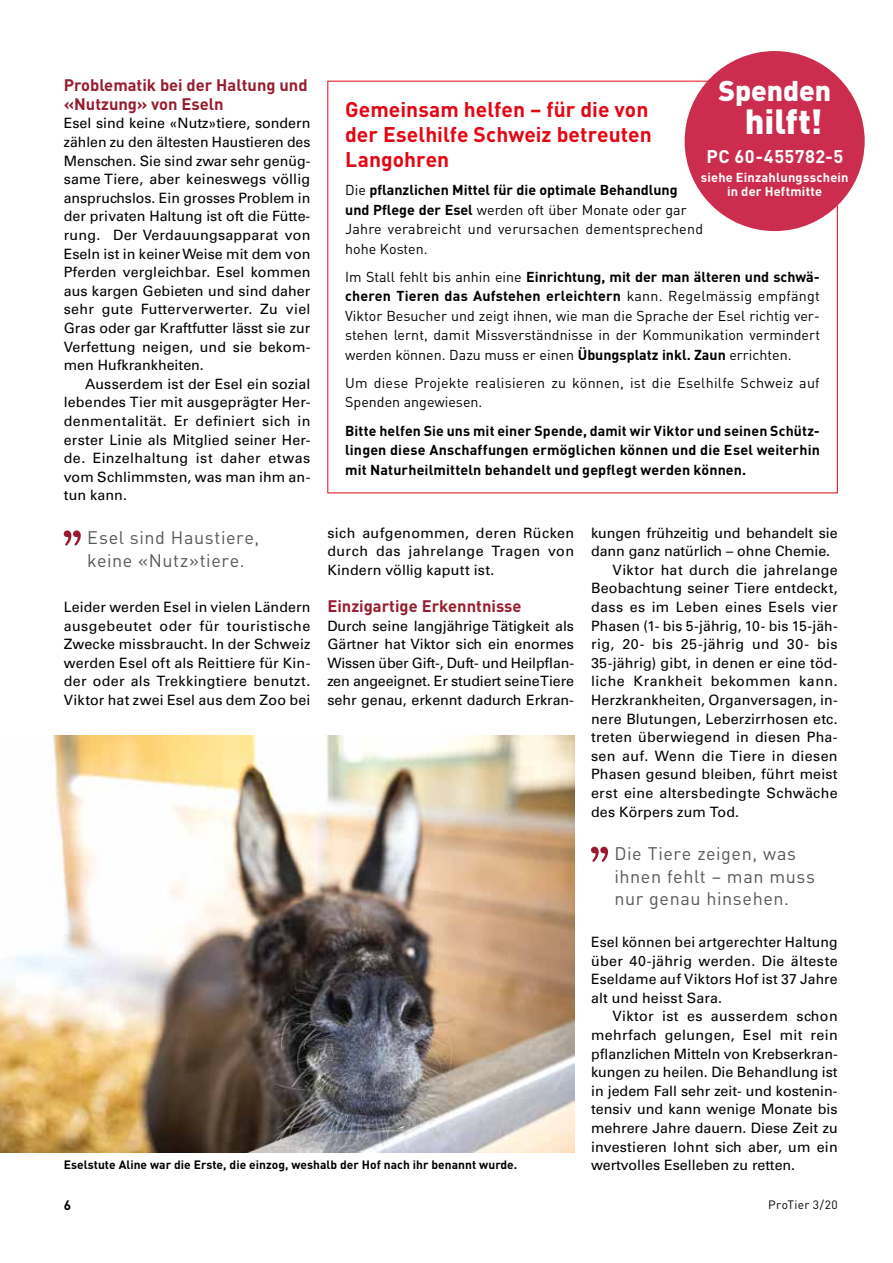
<style>
.page{position:relative;width:893px;height:1263px;background:#fff}
.page>*{position:absolute;margin:0;border:0;box-sizing:border-box;transform-origin:0 0}
.t1{font:51.45px "American Typewriter";color:#971d2e}
.t2{font:900 34.5px "DIN";letter-spacing:-.005em;color:#fff}
.t3{font:900 28.2px "DIN";letter-spacing:-.005em;color:#fff}
.t4{font:700 21px/25.2px "DIN";color:#e30613}
.t5{font:700 18.15px "DIN";letter-spacing:.025em;color:#fff}
.t6{font:18px/22.5px "DIN";letter-spacing:.03em;color:#575756}
.t7{font:700 16.5px/18.6px "DIN";color:#971d2e}
.t8{font:14.25px/18.6px "Univers LT Std";letter-spacing:.01em;color:#000;text-align:justify}
.t9{font:14.25px/19.5px "DIN";letter-spacing:.005em;color:#000}
.t10{font:700 14.25px/19.5px "DIN";letter-spacing:.01em;color:#000;text-align:justify}
.t11{font:14.25px "Univers LT Std";letter-spacing:.03em;color:#000}
.t12{font:14.25px "Univers LT Std";letter-spacing:.035em;color:#000}
.t13{font:700 13.5px "DIN";color:#000}
.t14{font:700 12.9px/14.4px "DIN";letter-spacing:.015em;color:#fff;text-align:center}
.t15{font:700 12px "DIN";letter-spacing:.005em;color:#000}
.t16{font:12px "DIN";letter-spacing:.035em;color:#000}
.s1{font-weight:700}
</style>
<div class="page">
<div style="left:685px;top:51px;width:180px;height:180px;background:#cc2d4e;border-radius:50%"></div>
<img style="left:0;top:736px;width:574px;height:416px">
<p class="t7" style="left:64px;top:75px;width:245px">Problematik bei der Haltung und «Nutzung» von Eseln</p>
<p class="t8" style="left:64px;top:114px;width:248px">Esel sind keine «Nutz»tiere, sondern zählen zu den ältesten Haustieren des Menschen. Sie sind zwar sehr genüg&shy;same Tiere, aber keineswegs völlig anspruchslos. Ein grosses Problem in der privaten Haltung ist oft die Fütte&shy;rung. Der Verdauungsapparat von Eseln ist in keiner Weise mit dem von Pferden vergleichbar. Esel kommen aus kargen Gebieten und sind daher sehr gute Futterverwerter. Zu viel Gras oder gar Kraftfutter lässt sie zur Verfettung neigen, und sie bekom&shy;men Hufkrankheiten.</p>
<p class="t8" style="left:64px;top:375px;width:248px;text-indent:21px">Ausserdem ist der Esel ein sozial lebendes Tier mit ausgeprägter Her&shy;denmentalität. Er definiert sich in erster Linie als Mitglied seiner Her&shy;de. Einzelhaltung ist daher etwas vom Schlimmsten, was man ihm an&shy;tun kann.</p>
<h1 class="t1" style="left:61px;top:510px;width:24px">”</h1>
<p class="t6" style="left:87px;top:526px;width:174px">Esel sind Haustiere, keine «Nutz»tiere.</p>
<p class="t8" style="left:64px;top:598px;width:248px">Leider werden Esel in vielen Ländern ausgebeutet oder für touristische Zwecke missbraucht. In der Schweiz werden Esel oft als Reittiere für Kin&shy;der oder als Trekkingtiere benutzt.<br>Viktor hat zwei Esel aus dem Zoo bei</p>
<h3 class="t3" style="left:718px;top:72px;width:114px">Spenden</h3>
<h3 class="t4" style="left:345px;top:96px;width:308px">Gemeinsam helfen – für die von der Eselhilfe Schweiz betreuten<br>Langohren</h3>
<p class="t9" style="left:345px;top:180px;width:359px">Die <span class="s1">pflanzlichen Mittel für die optimale Behandlung und Pflege der Esel</span> werden oft über Monate oder gar Jahre verabreicht und verursachen dementsprechend hohe Kosten.</p>
<p class="t9" style="left:345px;top:267px;width:476px;text-align:justify">Im Stall fehlt bis anhin eine <span class="s1">Einrichtung, mit der man älteren und schwä&shy;cheren Tieren das Aufstehen erleichtern</span> kann. Regelmässig empfängt Viktor Besucher und zeigt ihnen, wie man die Sprache der Esel richtig ver&shy;stehen lernt, damit Missverständnisse in der Kommunikation vermindert werden können. Dazu muss er einen <span class="s1">Übungsplatz inkl. Zaun</span> errichten.</p>
<p class="t9" style="left:345px;top:373px;width:476px">Um diese Projekte realisieren zu können, ist die Eselhilfe Schweiz auf<br>Spenden angewiesen.</p>
<p class="t10" style="left:345px;top:420px;width:476px">Bitte helfen Sie uns mit einer Spende, damit wir Viktor und seinen Schütz&shy;lingen diese Anschaffungen ermöglichen können und die Esel weiterhin mit Naturheilmitteln behandelt und gepflegt werden können.</p>
<h2 class="t2" style="left:745px;top:98px;width:79px">hilft!</h2>
<p class="t5" style="left:706px;top:145px;width:138px">PC 60-455782-5</p>
<p class="t14" style="left:701px;top:170px;width:149px">siehe Einzahlungsschein in der Heftmitte</p>
<p class="t8" style="left:327px;top:523px;width:248px">sich aufgenommen, deren Rücken durch das jahrelange Tragen von Kindern völlig kaputt ist.</p>
<p class="t7" style="left:327px;top:596px;width:196px">Einzigartige Erkenntnisse</p>
<p class="t8" style="left:327px;top:616px;width:248px">Durch seine langjährige Tätigkeit als Gärtner hat Viktor sich ein enormes Wissen über Gift-, Duft- und Heilpflan&shy;zen angeeignet. Er studiert seine Tiere sehr genau, erkennt dadurch Erkran-</p>
<p class="t8" style="left:591px;top:523px;width:248px">kungen frühzeitig und behandelt sie</p>
<p class="t8" style="left:591px;top:542px;width:241px">dann ganz natürlich – ohne Chemie.</p>
<p class="t8" style="left:612px;top:561px;width:227px">Viktor hat durch die jahrelange</p>
<p class="t8" style="left:591px;top:579px;width:248px">Beobachtung seiner Tiere entdeckt,</p>
<p class="t8" style="left:591px;top:598px;width:248px">dass es im Leben eines Esels vier</p>
<p class="t8" style="left:591px;top:616px;width:248px">Phasen (1- bis 5-jährig, 10- bis 15-jäh-</p>
<p class="t11" style="left:591px;top:636px;width:248px">rig, 20- bis 25-jährig und 30- bis</p>
<p class="t8" style="left:591px;top:654px;width:248px">35-jährig) gibt, in denen er eine töd-</p>
<p class="t12" style="left:591px;top:673px;width:248px">liche Krankheit bekommen kann.</p>
<p class="t8" style="left:591px;top:691px;width:248px">Herzkrankheiten, Organversagen, in-</p>
<p class="t8" style="left:591px;top:709px;width:248px">nere Blutungen, Leberzirrhosen etc.</p>
<p class="t8" style="left:591px;top:728px;width:248px">treten überwiegend in diesen Pha-</p>
<p class="t8" style="left:591px;top:747px;width:248px">sen auf. Wenn die Tiere in diesen</p>
<p class="t8" style="left:591px;top:765px;width:248px">Phasen gesund bleiben, führt meist</p>
<p class="t8" style="left:591px;top:784px;width:248px">erst eine altersbedingte Schwäche</p>
<p class="t8" style="left:591px;top:802px;width:150px">des Körpers zum Tod.</p>
<h1 class="t1" style="left:588px;top:826px;width:24px">”</h1>
<p class="t6" style="left:614px;top:842px;width:202px">Die Tiere zeigen, was ihnen fehlt – man muss nur genau hinsehen.</p>
<p class="t8" style="left:591px;top:933px;width:248px">Esel können bei artgerechter Haltung über 40-jährig werden. Die älteste Eseldame auf Viktors Hof ist 37 Jahre alt und heisst Sara.</p>
<p class="t8" style="left:591px;top:1007px;width:248px;text-indent:21px">Viktor ist es ausserdem schon mehrfach gelungen, Esel mit rein pflanzlichen Mitteln von Krebserkran&shy;kungen zu heilen. Die Behandlung ist in jedem Fall sehr zeit- und kostenin&shy;tensiv und kann wenige Monate bis mehrere Jahre dauern. Diese Zeit zu investieren lohnt sich aber, um ein wertvolles Eselleben zu retten.</p>
<p class="t15" style="left:64px;top:1156px;width:455px">Eselstute Aline war die Erste, die einzog, weshalb der Hof nach ihr benannt wurde.</p>
<p class="t13" style="left:64px;top:1197px;width:9px">6</p>
<p class="t16" style="left:768px;top:1197px;width:71px">ProTier 3/20</p>
</div>
